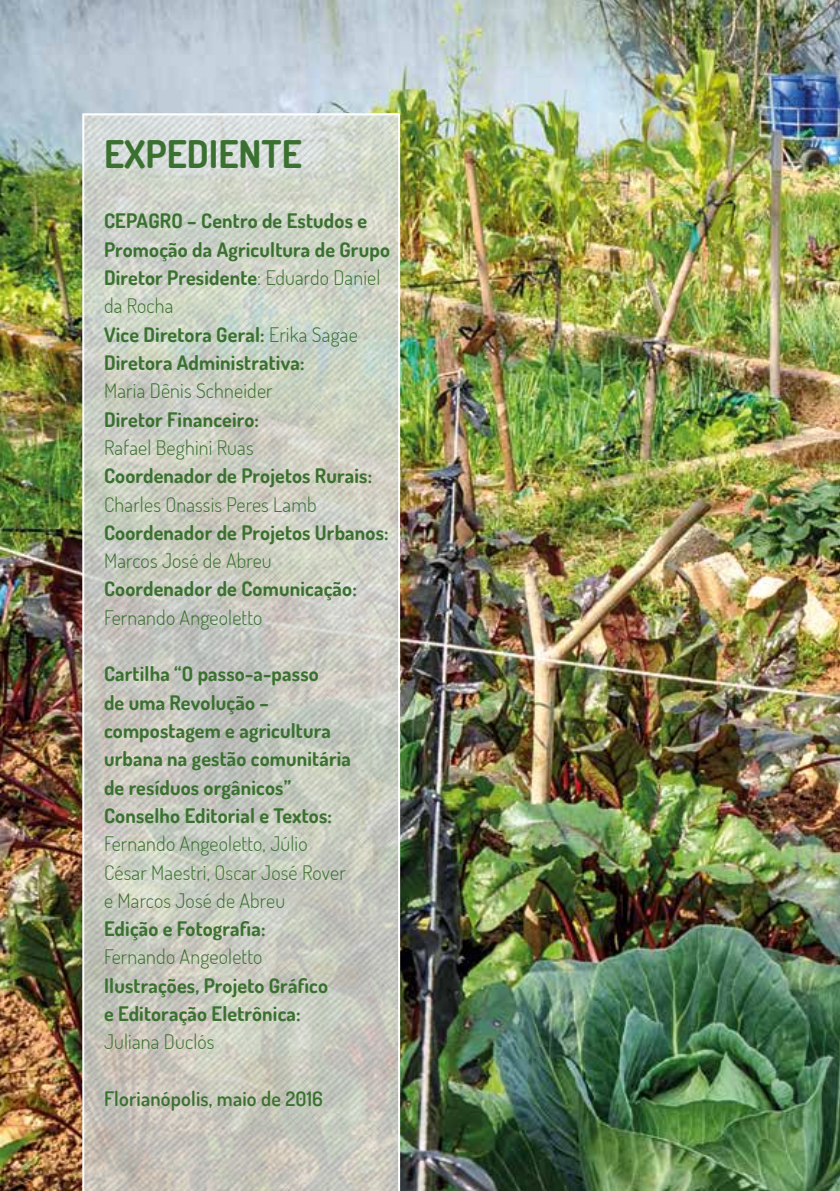
<style>
.page{position:relative;width:840px;height:1191px;background:#fff}
.page>*{position:absolute;margin:0;border:0;box-sizing:border-box;transform-origin:0 0}
.t1{font:700 38px "Dosis";color:#3b7130}
.t2{font:700 20px/28.4px "Dosis";letter-spacing:.01em;color:#3b7130}
.t3{font:300 20px/28.4px "Dosis";letter-spacing:.01em;color:#3b7130}
.t4{font:600 20px "Dosis";letter-spacing:.01em;color:#3b7130}
.s1{font-weight:300}
</style>
<div class="page">
<img style="left:838px;top:0;width:1px;height:1191px">
<img style="left:0;top:0;width:838px;height:1191px">
<svg style="left:82px;top:113px;width:318px;height:1078px;background:#cacdc3"></svg>
<h1 class="t1" style="left:104px;top:129px;width:199px">EXPEDIENTE</h1>
<p class="t2" style="left:104px;top:206px;width:287px">CEPAGRO – Centro de Estudos e<br>Promoção da Agricultura de Grupo<br>Diretor Presidente<span class="s1">: Eduardo Daniel da Rocha<br></span>Vice Diretora Geral: <span class="s1">Erika Sagae<br></span>Diretora Administrativa:</p>
<p class="t3" style="left:104px;top:376px;width:170px">Maria Dênis Schneider</p>
<p class="t2" style="left:104px;top:404px;width:156px">Diretor Financeiro:</p>
<p class="t3" style="left:104px;top:433px;width:151px">Rafael Beghini Ruas</p>
<p class="t2" style="left:104px;top:461px;width:269px">Coordenador de Projetos Rurais:</p>
<p class="t3" style="left:104px;top:489px;width:214px">Charles Onassis Peres Lamb</p>
<p class="t2" style="left:104px;top:518px;width:286px">Coordenador de Projetos Urbanos:</p>
<p class="t3" style="left:104px;top:546px;width:169px">Marcos José de Abreu</p>
<p class="t2" style="left:104px;top:574px;width:254px">Coordenador de Comunicação:</p>
<p class="t3" style="left:104px;top:602px;width:160px">Fernando Angeoletto</p>
<p class="t2" style="left:104px;top:659px;width:248px">Cartilha “O passo-a-passo<br>de uma Revolução – compostagem e agricultura urbana na gestão comunitária de resíduos orgânicos”<br>Conselho Editorial e Textos:</p>
<p class="t3" style="left:104px;top:829px;width:243px">Fernando Angeoletto, Júlio<br>César Maestri, Oscar José Rover e Marcos José de Abreu</p>
<p class="t2" style="left:104px;top:914px;width:163px">Edição e Fotografia:</p>
<p class="t3" style="left:104px;top:942px;width:160px">Fernando Angeoletto</p>
<p class="t2" style="left:104px;top:971px;width:225px">Ilustrações, Projeto Gráfico e Editoração Eletrônica:</p>
<p class="t3" style="left:104px;top:1027px;width:112px">Juliana Duclós</p>
<p class="t4" style="left:104px;top:1085px;width:220px">Florianópolis, maio de 2016</p>
</div>
